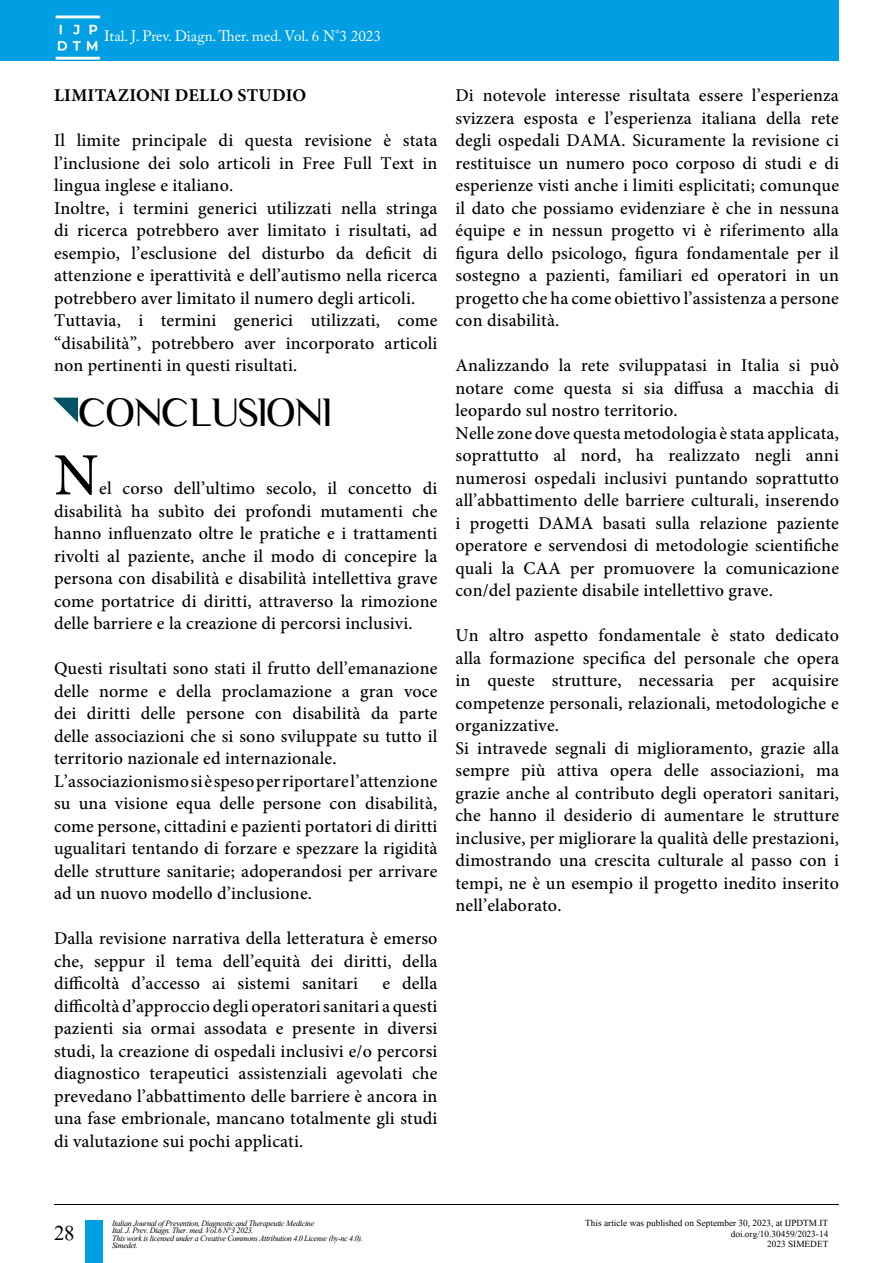
<style>
.page{position:relative;width:893px;height:1263px;background:#fff}
.page>*{position:absolute;margin:0;border:0;box-sizing:border-box;transform-origin:0 0}
.t1{font:500 60px "Minion Pro";color:#000}
.t2{font:37.5px "Luxia Display";letter-spacing:-.01em;color:#000}
.t3{font:27px "Kokila";color:#000}
.t4{font:500 18px/22.5px "Minion Pro";letter-spacing:.01em;color:#000;text-align:justify}
.t5{font:700 18px "Minion Pro";letter-spacing:.015em;color:#000}
.t6{font:15px "Adobe Caslon Pro";color:#fff}
.t7{font:12px "Kokila";color:#000}
.t8{font:italic 10.5px/7.5px "Kokila";letter-spacing:-.03em;color:#000}
</style>
<div class="page">
<div style="left:0;top:0;width:839px;height:61px;background:#009ee3"></div>
<img style="left:55px;top:15px;width:46px;height:45px">
<hr style="left:54px;top:1204px;width:785px;height:1px;background:#000">
<div style="left:85px;top:1220px;width:18px;height:43px;background:#009ee3"></div>
<svg style="left:53px;top:397px;width:26px;height:26px"></svg>
<p class="t6" style="left:104px;top:27px;width:278px">Ital. J. Prev. Diagn. Ther. med. Vol. 6 N°3 2023</p>
<p class="t5" style="left:54px;top:83px;width:254px">LIMITAZIONI DELLO STUDIO</p>
<p class="t4" style="left:54px;top:129px;width:385px">Il limite principale di questa revisione è stata l’inclusione dei solo articoli in Free Full Text in lingua inglese e italiano.</p>
<p class="t4" style="left:54px;top:197px;width:385px">Inoltre, i termini generici utilizzati nella stringa di ricerca potrebbero aver limitato i risultati, ad esempio, l’esclusione del disturbo da deficit di attenzione e iperattività e dell’autismo nella ricerca potrebbero aver limitato il numero degli articoli.</p>
<p class="t4" style="left:54px;top:309px;width:385px">Tuttavia, i termini generici utilizzati, come “disabilità”, potrebbero aver incorporato articoli non pertinenti in questi risultati.</p>
<p class="t2" style="left:78px;top:390px;width:254px">CONCLUSIONI</p>
<p class="t1" style="left:54px;top:435px;width:46px">N</p>
<p class="t4" style="left:54px;top:477px;width:385px;text-indent:45px">el corso dell’ultimo secolo, il concetto di disabilità ha subìto dei profondi mutamenti che hanno influenzato oltre le pratiche e i trattamenti rivolti al paziente, anche il modo di concepire la persona con disabilità e disabilità intellettiva grave come portatrice di diritti, attraverso la rimozione delle barriere e la creazione di percorsi inclusivi.</p>
<p class="t4" style="left:54px;top:657px;width:385px">Questi risultati sono stati il frutto dell’emanazione delle norme e della proclamazione a gran voce dei diritti delle persone con disabilità da parte delle associazioni che si sono sviluppate su tutto il territorio nazionale ed internazionale.</p>
<p class="t4" style="left:54px;top:770px;width:385px">L’associazionismo si è speso per riportare l’attenzione su una visione equa delle persone con disabilità, come persone, cittadini e pazienti portatori di diritti ugualitari tentando di forzare e spezzare la rigidità delle strutture sanitarie; adoperandosi per arrivare ad un nuovo modello d’inclusione.</p>
<p class="t4" style="left:54px;top:927px;width:385px">Dalla revisione narrativa della letteratura è emerso che, seppur il tema dell’equità dei diritti, della difficoltà d’accesso ai sistemi sanitari</p>
<p class="t4" style="left:54px;top:972px;width:385px;text-indent:328px">e della difficoltà d’approccio degli operatori sanitari a questi pazienti sia ormai assodata e presente in diversi studi, la creazione di ospedali inclusivi e/o percorsi diagnostico terapeutici assistenziali agevolati che prevedano l’abbattimento delle barriere è ancora in una fase embrionale, mancano totalmente gli studi di valutazione sui pochi applicati.</p>
<p class="t4" style="left:455px;top:84px;width:385px">Di notevole interesse risultata essere l’esperienza svizzera esposta e l’esperienza italiana della rete degli ospedali DAMA. Sicuramente la revisione ci restituisce un numero poco corposo di studi e di esperienze visti anche i limiti esplicitati; comunque il dato che possiamo evidenziare è che in nessuna équipe e in nessun progetto vi è riferimento alla figura dello psicologo, figura fondamentale per il sostegno a pazienti, familiari ed operatori in un progetto che ha come obiettivo l’assistenza a persone con disabilità.</p>
<p class="t4" style="left:455px;top:354px;width:385px">Analizzando la rete sviluppatasi in Italia si può notare come questa si sia diffusa a macchia di leopardo sul nostro territorio.</p>
<p class="t4" style="left:455px;top:422px;width:385px">Nelle zone dove questa metodologia è stata applicata, soprattutto al nord, ha realizzato negli anni numerosi ospedali inclusivi puntando soprattutto all’abbattimento delle barriere culturali, inserendo i progetti DAMA basati sulla relazione paziente operatore e servendosi di metodologie scientifiche quali la CAA per promuovere la comunicazione con/del paziente disabile intellettivo grave.</p>
<p class="t4" style="left:455px;top:624px;width:385px">Un altro aspetto fondamentale è stato dedicato alla formazione specifica del personale che opera in queste strutture, necessaria per acquisire competenze personali, relazionali, metodologiche e organizzative.</p>
<p class="t4" style="left:455px;top:737px;width:385px">Si intravede segnali di miglioramento, grazie alla sempre più attiva opera delle associazioni, ma grazie anche al contributo degli operatori sanitari, che hanno il desiderio di aumentare le strutture inclusive, per migliorare la qualità delle prestazioni, dimostrando una crescita culturale al passo con i tempi, ne è un esempio il progetto inedito inserito nell’elaborato.</p>
<h3 class="t3" style="left:54px;top:1217px;width:22px">28</h3>
<p class="t8" style="left:112px;top:1219px;width:252px">Italian Journal of Prevention, Diagnostic and Therapeutic Medicine<br>Ital. J. Prev. Diagn. Ther. med. Vol.6 N°3 2023.<br>This work is licensed under a Creative Commons Attribution 4.0 License (by-nc 4.0).<br>Simedet.</p>
<p class="t7" style="left:585px;top:1216px;width:244px">This article was published on September 30, 2023, at IJPDTM.IT</p>
<p class="t7" style="left:731px;top:1226px;width:99px">doi.org/10.30459/2023-14</p>
<p class="t7" style="left:767px;top:1237px;width:63px">2023 SIMEDET</p>
</div>
